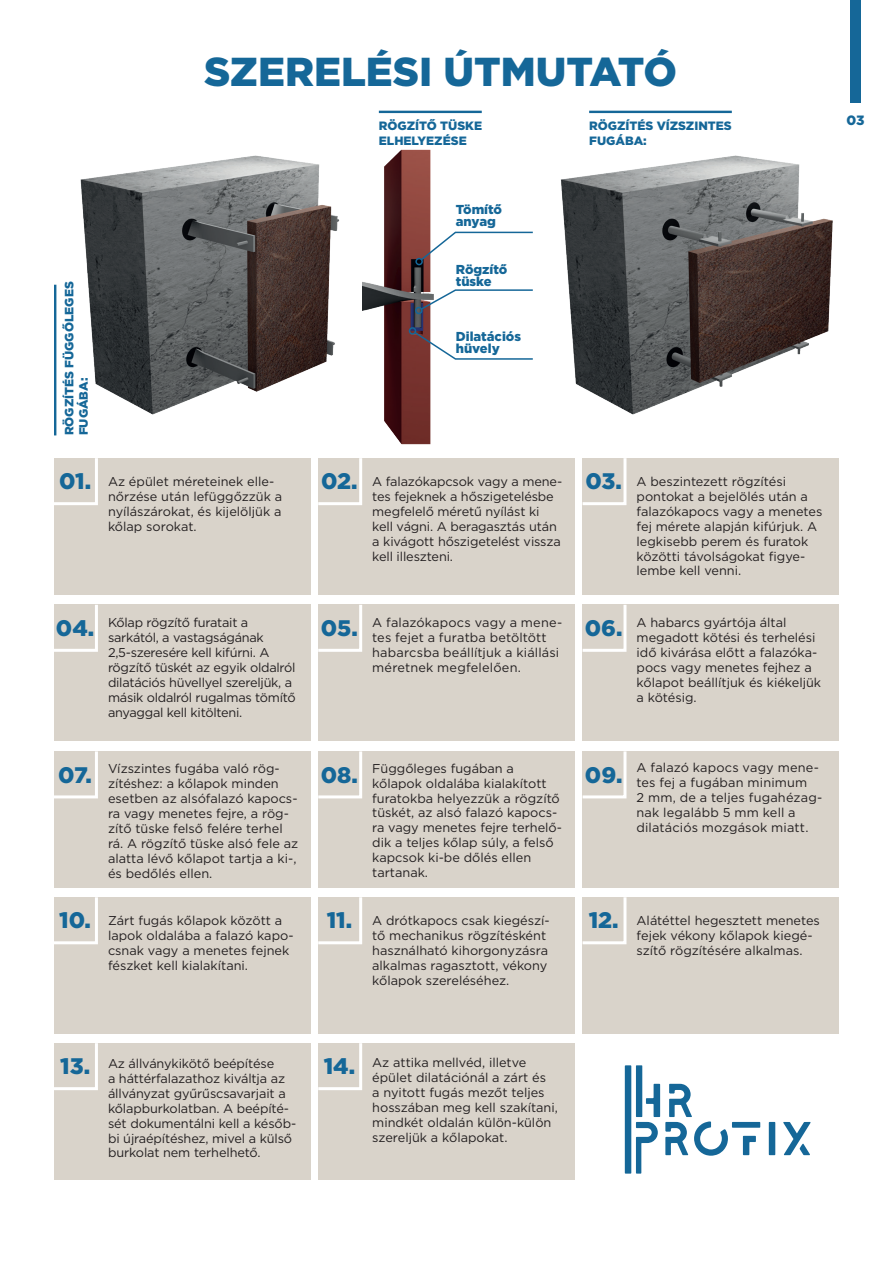
<style>
.page{position:relative;width:893px;height:1263px;background:#fff}
.page>*{position:absolute;margin:0;border:0;box-sizing:border-box;transform-origin:0 0}
.t1{font:900 40.35px "Gotham";color:#156798}
.t2{font:900 22.5px "Gotham";color:#156798}
.t3{font:900 13.5px "Gotham";color:#156798}
.t4{font:900 12.9px/12px "Gotham";color:#156798}
.t5{font:12.75px/15px "Gotham";color:#231f20}
.t6{font:12.75px/15px "Gotham";letter-spacing:-.02em;color:#231f20}
.t7{font:900 12.15px/14.5px "Gotham";color:#156798}
</style>
<div class="page">
<div style="left:850px;top:0;width:11px;height:102px;background:#156798"></div>
<div style="left:54px;top:458px;width:256px;height:136px;background:#d9d3ca"></div>
<div style="left:54px;top:751px;width:256px;height:136px;background:#d9d3ca"></div>
<div style="left:54px;top:605px;width:256px;height:136px;background:#d9d3ca"></div>
<div style="left:54px;top:897px;width:256px;height:136px;background:#d9d3ca"></div>
<div style="left:54px;top:1043px;width:256px;height:136px;background:#d9d3ca"></div>
<div style="left:318px;top:458px;width:257px;height:136px;background:#d9d3ca"></div>
<div style="left:318px;top:751px;width:257px;height:136px;background:#d9d3ca"></div>
<div style="left:318px;top:605px;width:257px;height:136px;background:#d9d3ca"></div>
<div style="left:318px;top:897px;width:257px;height:136px;background:#d9d3ca"></div>
<div style="left:318px;top:1043px;width:257px;height:136px;background:#d9d3ca"></div>
<div style="left:583px;top:458px;width:256px;height:136px;background:#d9d3ca"></div>
<div style="left:583px;top:751px;width:256px;height:136px;background:#d9d3ca"></div>
<div style="left:583px;top:605px;width:256px;height:136px;background:#d9d3ca"></div>
<div style="left:583px;top:897px;width:256px;height:136px;background:#d9d3ca"></div>
<svg style="left:54px;top:458px;width:44px;height:47px"></svg>
<svg style="left:54px;top:604px;width:45px;height:48px"></svg>
<svg style="left:54px;top:751px;width:44px;height:48px"></svg>
<svg style="left:54px;top:1043px;width:44px;height:47px"></svg>
<svg style="left:54px;top:897px;width:44px;height:48px"></svg>
<svg style="left:318px;top:458px;width:44px;height:47px"></svg>
<svg style="left:318px;top:604px;width:46px;height:48px"></svg>
<svg style="left:318px;top:751px;width:44px;height:48px"></svg>
<svg style="left:318px;top:1043px;width:44px;height:47px"></svg>
<svg style="left:318px;top:897px;width:44px;height:48px"></svg>
<svg style="left:582px;top:458px;width:45px;height:49px"></svg>
<svg style="left:582px;top:604px;width:46px;height:49px"></svg>
<svg style="left:582px;top:751px;width:45px;height:49px"></svg>
<svg style="left:582px;top:897px;width:45px;height:49px"></svg>
<svg style="left:769px;top:1122px;width:6px;height:33px"></svg>
<svg style="left:783px;top:1122px;width:27px;height:33px"></svg>
<svg style="left:625px;top:1065px;width:135px;height:108px"></svg>
<img style="left:54px;top:149px;width:377px;height:296px">
<img style="left:561px;top:155px;width:272px;height:260px">
<hr style="left:54px;top:285px;width:2px;height:150px;background:#156798">
<hr style="left:589px;top:111px;width:143px;height:2px;background:#156798">
<hr style="left:379px;top:111px;width:103px;height:2px;background:#156798">
<svg style="left:419px;top:231px;width:114px;height:31px"></svg>
<div style="left:415px;top:258px;width:8px;height:7px;border:2px solid #156798;border-radius:50%"></div>
<svg style="left:419px;top:289px;width:114px;height:22px"></svg>
<div style="left:415px;top:307px;width:8px;height:7px;border:2px solid #156798;border-radius:50%"></div>
<svg style="left:413px;top:330px;width:120px;height:30px"></svg>
<div style="left:409px;top:327px;width:7px;height:8px;border:2px solid #156798;border-radius:50%"></div>
<h1 class="t1" style="left:204px;top:44px;width:474px">SZERELÉSI ÚTMUTATÓ</h1>
<p class="t7" style="left:379px;top:118px;width:105px">RÖGZÍTŐ TÜSKE<br>ELHELYEZÉSE</p>
<p class="t7" style="left:589px;top:118px;width:144px">RÖGZÍTÉS VÍZSZINTES<br>FUGÁBA:</p>
<p class="t3" style="left:846px;top:111px;width:19px">03</p>
<p class="t4" style="left:456px;top:204px;width:48px">Tömítő anyag</p>
<p class="t7" style="left:62px;top:435px;width:155px;rotate:-90deg">RÖGZÍTÉS FÜGGŐLEGES<br>FUGÁBA:</p>
<p class="t4" style="left:456px;top:263px;width:53px">Rögzítő tüske</p>
<p class="t4" style="left:456px;top:331px;width:67px">Dilatációs hüvely</p>
<h2 class="t2" style="left:59px;top:466px;width:33px">01.</h2>
<p class="t5" style="left:108px;top:473px;width:176px">Az épület méreteinek elle&shy;nőrzése után lefüggőzzük a nyílászárokat, és kijelöljük a kőlap sorokat.</p>
<h2 class="t2" style="left:321px;top:466px;width:38px">02.</h2>
<p class="t5" style="left:372px;top:473px;width:191px">A falazókapcsok vagy a mene&shy;tes fejeknek a hőszigetelésbe megfelelő méretű nyílást ki kell vágni. A beragasztás után a kivágott hőszigetelést vissza kell illeszteni.</p>
<h2 class="t2" style="left:585px;top:466px;width:38px">03.</h2>
<p class="t5" style="left:637px;top:473px;width:187px">A beszintezett rögzítési pontokat a bejelölés után a falazókapocs vagy a menetes fej mérete alapján kifúrjuk. A legkisebb perem és furatok közötti távolságokat figye&shy;lembe kell venni.</p>
<h2 class="t2" style="left:56px;top:612px;width:40px">04.</h2>
<p class="t6" style="left:108px;top:615px;width:189px">Kőlap rögzítő furatait a sarkától, a vastagságának<br>2,5-szeresére kell kifúrni. A rögzítő tüskét az egyik oldalról dilatációs hüvellyel szereljük, a másik oldalról rugalmas tömítő anyaggal kell kitölteni.</p>
<h2 class="t2" style="left:321px;top:612px;width:38px">05.</h2>
<p class="t5" style="left:372px;top:615px;width:192px">A falazókapocs vagy a mene&shy;tes fejet a furatba betöltött habarcsba beállítjuk a kiállási méretnek megfelelően.</p>
<h2 class="t2" style="left:585px;top:612px;width:39px">06.</h2>
<p class="t5" style="left:637px;top:614px;width:186px">A habarcs gyártója által megadott kötési és terhelési idő kivárása előtt a falazóka&shy;pocs vagy menetes fejhez a kőlapot beállítjuk és kiékeljük a kötésig.</p>
<h2 class="t2" style="left:58px;top:759px;width:35px">07.</h2>
<p class="t5" style="left:108px;top:760px;width:192px">Vízszintes fugába való rög&shy;zítéshez: a kőlapok minden esetben az alsófalazó kapocs&shy;ra vagy menetes fejre, a rög&shy;zítő tüske felső felére terhel rá. A rögzítő tüske alsó fele az alatta lévő kőlapot tartja a ki-, és bedőlés ellen.</p>
<h2 class="t2" style="left:321px;top:759px;width:38px">08.</h2>
<p class="t5" style="left:372px;top:760px;width:191px">Függőleges fugában a kőlapok oldalába kialakított furatokba helyezzük a rögzítő tüskét, az alsó falazó kapocs&shy;ra vagy menetes fejre terhelő&shy;dik a teljes kőlap súly, a felső kapcsok ki-be dőlés ellen tartanak.</p>
<h2 class="t2" style="left:585px;top:759px;width:39px">09.</h2>
<p class="t5" style="left:637px;top:760px;width:187px">A falazó kapocs vagy mene&shy;tes fej a fugában minimum<br>2 mm, de a teljes fugahézag&shy;nak legalább 5 mm kell a dilatációs mozgások miatt.</p>
<h2 class="t2" style="left:59px;top:905px;width:33px">10.</h2>
<p class="t5" style="left:108px;top:912px;width:187px">Zárt fugás kőlapok között a lapok oldalába a falazó kapo&shy;csnak vagy a menetes fejnek fészket kell kialakítani.</p>
<h2 class="t2" style="left:327px;top:905px;width:27px">11.</h2>
<p class="t5" style="left:372px;top:912px;width:179px">A drótkapocs csak kiegészí&shy;tő mechanikus rögzítésként használható kihorgonyzásra alkalmas ragasztott, vékony kőlapok szereléséhez.</p>
<h2 class="t2" style="left:589px;top:905px;width:31px">12.</h2>
<p class="t5" style="left:637px;top:912px;width:185px">Alátéttel hegesztett menetes fejek vékony kőlapok kiegé&shy;szítő rögzítésére alkalmas.</p>
<h2 class="t2" style="left:60px;top:1051px;width:31px">13.</h2>
<p class="t5" style="left:108px;top:1055px;width:190px">Az állványkikötő beépítése<br>a háttérfalazathoz kiváltja az állványzat gyűrűscsavarjait a kőlapburkolatban. A beépíté&shy;sét dokumentálni kell a későb&shy;bi újraépítéshez, mivel a külső burkolat nem terhelhető.</p>
<h2 class="t2" style="left:324px;top:1051px;width:33px">14.</h2>
<p class="t5" style="left:372px;top:1055px;width:187px">Az attika mellvéd, illetve épület dilatációnál a zárt és<br>a nyitott fugás mezőt teljes hosszában meg kell szakítani, mindkét oldalán külön-külön szereljük a kőlapokat.</p>
</div>
